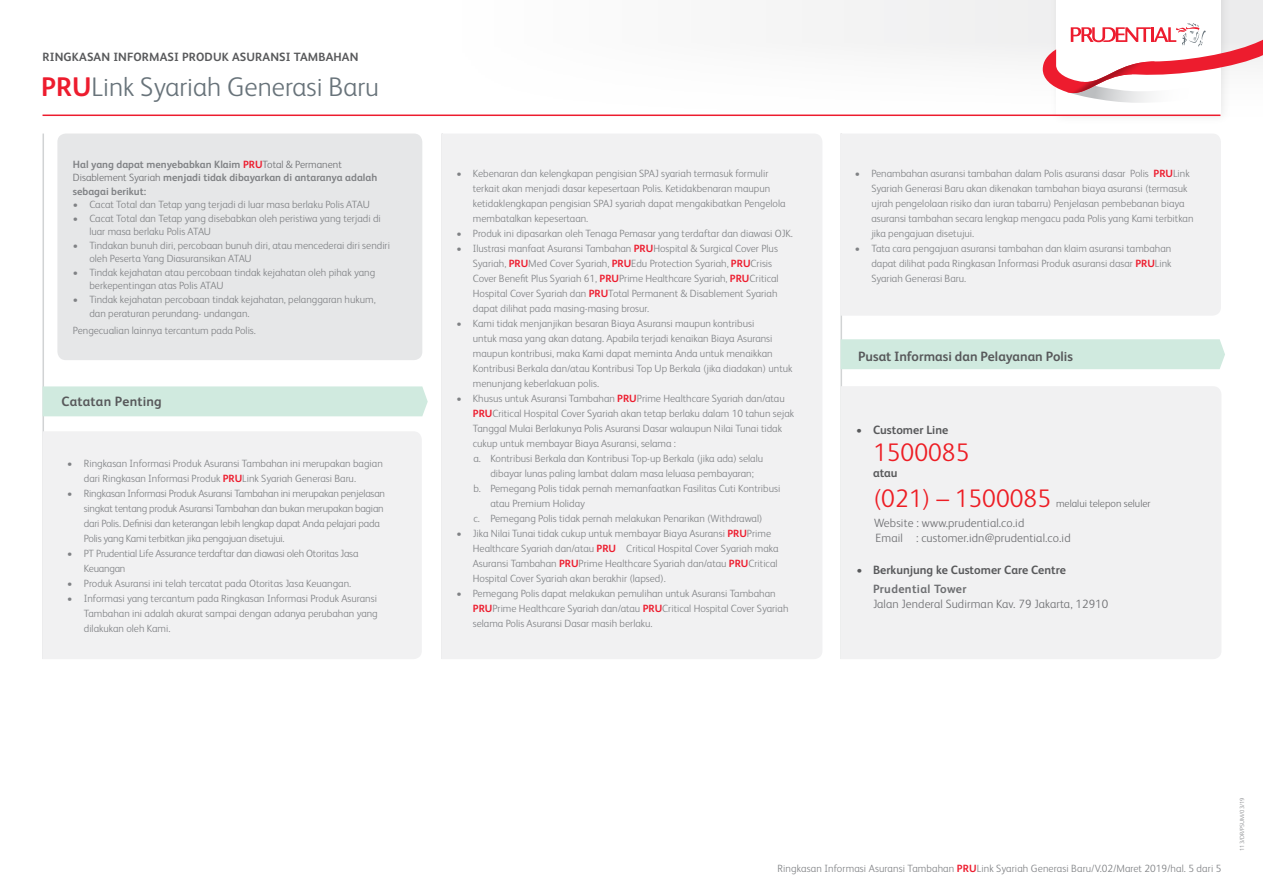
<style>
.page{position:relative;width:1263px;height:893px;background:#fff}
.page>*{position:absolute;margin:0;border:0;box-sizing:border-box;transform-origin:0 0}
.t1{font:300 27px "FS Albert Pro";color:#68737a}
.t2{font:300 25.5px "FS Albert Pro";color:#ed1d24}
.t3{font:700 13.5px "FS Albert Pro";color:#58595b}
.t4{font:300 12px/15px "FS Albert Pro";letter-spacing:.01em;color:#6d6e71}
.t5{font:700 12px "FS Albert Pro";color:#58595b}
.t6{font:700 12px "FS Albert Pro";letter-spacing:.03em;color:#6d6e71}
.t7{font:300 10.5px/15px "FS Albert Pro";color:#808285}
.t8{font:300 10.5px/15px "FS Albert Pro";letter-spacing:-.02em;color:#808285}
.t9{font:700 10.5px/13.5px "FS Albert Pro";color:#808285}
.t10{font:300 10.5px "FS Albert Pro";color:#6d6e71}
.t11{font:300 6px "FS Albert Pro";letter-spacing:.01em;color:#808285}
.s1{font-weight:700;color:#ed1c2e}
.s2{color:#ed1c2e}
.s3{font-weight:300;color:#6d6e71}
</style>
<div class="page">
<hr style="left:43px;top:134px;width:1px;height:716px;background:#d1d3d4">
<hr style="left:840px;top:134px;width:2px;height:716px;background:#d1d3d4">
<div style="left:1049px;top:0;width:182px;height:126px;background:#000;opacity:.08"></div>
<div style="left:1056px;top:0;width:164px;height:115px;background:#fff"></div>
<svg style="left:1043px;top:23px;width:220px;height:80px"></svg>
<hr style="left:43px;top:115px;width:1177px;height:1px;background:#ed1c2e">
<div style="left:36px;top:659px;width:819px;height:197px;background:#fff"></div>
<div style="left:840px;top:339px;width:385px;height:30px;background:#d0eadf"></div>
<div style="left:840px;top:386px;width:381px;height:273px;background:#f1f1f2"></div>
<div style="left:441px;top:134px;width:381px;height:525px;background:#f1f1f2"></div>
<div style="left:840px;top:134px;width:381px;height:182px;background:#f1f1f2"></div>
<div style="left:57px;top:134px;width:365px;height:226px;background:#e6e7e8;border-radius:9px"></div>
<div style="left:43px;top:386px;width:385px;height:30px;background:#d0eadf"></div>
<div style="left:43px;top:431px;width:379px;height:228px;background:#f1f1f2"></div>
<p class="t5" style="left:43px;top:48px;width:317px">RINGKASAN INFORMASI PRODUK ASURANSI TAMBAHAN</p>
<h1 class="t1" style="left:41px;top:68px;width:339px"><span class="s1">PRU</span>Link Syariah Generasi Baru</h1>
<p class="t9" style="left:73px;top:157px;width:306px">Hal yang dapat menyebabkan Klaim <span class="s2">PRU</span><span class="s3">Total &amp; Permanent<br>Disablement Syariah</span> menjadi tidak dibayarkan di antaranya adalah sebagai berikut:</p>
<p class="t7" style="left:73px;top:197px;width:298px">• Cacat Total dan Tetap yang terjadi di luar masa berlaku Polis ATAU</p>
<p class="t7" style="left:89px;top:211px;width:293px;line-height:13.5px;text-indent:-16px">• Cacat Total dan Tetap yang disebabkan oleh peristiwa yang terjadi di luar masa berlaku Polis ATAU</p>
<p class="t7" style="left:89px;top:238px;width:302px;line-height:13.5px;text-indent:-16px">• Tindakan bunuh diri, percobaan bunuh diri, atau mencederai diri sendiri oleh Peserta Yang Diasuransikan ATAU</p>
<p class="t7" style="left:89px;top:265px;width:287px;line-height:13.5px;text-indent:-16px">• Tindak kejahatan atau percobaan tindak kejahatan oleh pihak yang berkepentingan atas Polis ATAU</p>
<p class="t7" style="left:89px;top:292px;width:288px;line-height:13.5px;text-indent:-16px">• Tindak kejahatan percobaan tindak kejahatan, pelanggaran hukum, dan peraturan perundang- undangan.</p>
<p class="t7" style="left:73px;top:322px;width:185px">Pengecualian lainnya tercantum pada Polis.</p>
<p class="t3" style="left:61px;top:392px;width:102px">Catatan Penting</p>
<p class="t7" style="left:84px;top:455px;width:300px;text-indent:-16px">• Ringkasan Informasi Produk Asuransi Tambahan ini merupakan bagian dari Ringkasan Informasi Produk <span class="s1">PRU</span>Link Syariah Generasi Baru.</p>
<p class="t8" style="left:84px;top:485px;width:303px;text-indent:-16px">• Ringkasan Informasi Produk Asuransi Tambahan ini merupakan penjelasan singkat tentang produk Asuransi Tambahan dan bukan merupakan bagian dari Polis. Definisi dan keterangan lebih lengkap dapat Anda pelajari pada Polis yang Kami terbitkan jika pengajuan disetujui.</p>
<p class="t8" style="left:84px;top:545px;width:276px;text-indent:-16px">• PT Prudential Life Assurance terdaftar dan diawasi oleh Otoritas Jasa<br>Keuangan</p>
<p class="t7" style="left:67px;top:575px;width:285px">• Produk Asuransi ini telah tercatat pada Otoritas Jasa Keuangan.</p>
<p class="t7" style="left:84px;top:590px;width:295px;text-align:justify;text-indent:-16px">• Informasi yang tercantum pada Ringkasan Informasi Produk Asuransi Tambahan ini adalah akurat sampai dengan adanya perubahan yang dilakukan oleh Kami.</p>
<p class="t7" style="left:473px;top:165px;width:314px;text-indent:-16px">• Kebenaran dan kelengkapan pengisian SPAJ syariah termasuk formulir terkait akan menjadi dasar kepesertaan Polis. Ketidakbenaran maupun ketidaklengkapan pengisian SPAJ syariah dapat mengakibatkan Pengelola membatalkan kepesertaan.</p>
<p class="t7" style="left:456px;top:225px;width:338px">• Produk ini dipasarkan oleh Tenaga Pemasar yang terdaftar dan diawasi OJK.</p>
<p class="t7" style="left:473px;top:240px;width:307px;text-indent:-16px">• Ilustrasi manfaat Asuransi Tambahan <span class="s1">PRU</span>Hospital &amp; Surgical Cover Plus Syariah, <span class="s1">PRU</span>Med Cover Syariah, <span class="s1">PRU</span>Edu Protection Syariah, <span class="s1">PRU</span>Crisis Cover Benefit Plus Syariah 61, <span class="s1">PRU</span>Prime Healthcare Syariah, <span class="s1">PRU</span>Critical Hospital Cover Syariah dan <span class="s1">PRU</span>Total Permanent &amp; Disablement Syariah dapat dilihat pada masing-masing brosur.</p>
<p class="t7" style="left:473px;top:315px;width:321px;text-indent:-16px">• Kami tidak menjanjikan besaran Biaya Asuransi maupun kontribusi<br>untuk masa yang akan datang. Apabila terjadi kenaikan Biaya Asuransi maupun kontribusi, maka Kami dapat meminta Anda untuk menaikkan Kontribusi Berkala dan/atau Kontribusi Top Up Berkala (jika diadakan) untuk menunjang keberlakuan polis.</p>
<p class="t7" style="left:456px;top:390px;width:330px">• Khusus untuk Asuransi Tambahan <span class="s1">PRU</span>Prime Healthcare Syariah dan/atau</p>
<p class="t7" style="left:473px;top:405px;width:323px"><span class="s1">PRU</span>Critical Hospital Cover Syariah akan tetap berlaku dalam 10 tahun sejak</p>
<p class="t7" style="left:473px;top:420px;width:311px">Tanggal Mulai Berlakunya Polis Asuransi Dasar walaupun Nilai Tunai tidak</p>
<p class="t7" style="left:473px;top:435px;width:205px">cukup untuk membayar Biaya Asuransi, selama :</p>
<p class="t7" style="left:473px;top:450px;width:291px">a. Kontribusi Berkala dan Kontribusi Top-up Berkala (jika ada) selalu</p>
<p class="t7" style="left:490px;top:465px;width:265px">dibayar lunas paling lambat dalam masa leluasa pembayaran;</p>
<p class="t7" style="left:473px;top:480px;width:309px">b. Pemegang Polis tidak pernah memanfaatkan Fasilitas Cuti Kontribusi</p>
<p class="t7" style="left:490px;top:495px;width:96px">atau Premium Holiday</p>
<p class="t7" style="left:473px;top:510px;width:291px">c. Pemegang Polis tidak pernah melakukan Penarikan (Withdrawal)</p>
<p class="t7" style="left:473px;top:525px;width:307px;text-indent:-16px">• Jika Nilai Tunai tidak cukup untuk membayar Biaya Asuransi <span class="s1">PRU</span>Prime Healthcare Syariah dan/atau <span class="s1">PRU</span> Critical Hospital Cover Syariah maka Asuransi Tambahan <span class="s1">PRU</span>Prime Healthcare Syariah dan/atau <span class="s1">PRU</span>Critical Hospital Cover Syariah akan berakhir (lapsed).</p>
<p class="t7" style="left:473px;top:585px;width:317px;text-indent:-16px">• Pemegang Polis dapat melakukan pemulihan untuk Asuransi Tambahan<br><span class="s1">PRU</span>Prime Healthcare Syariah dan/atau <span class="s1">PRU</span>Critical Hospital Cover Syariah selama Polis Asuransi Dasar masih berlaku.</p>
<p class="t7" style="left:871px;top:165px;width:324px;text-indent:-16px">• Penambahan asuransi tambahan dalam Polis asuransi dasar Polis <span class="s1">PRU</span>Link Syariah Generasi Baru akan dikenakan tambahan biaya asuransi (termasuk ujrah pengelolaan risiko dan iuran tabarru) Penjelasan pembebanan biaya asuransi tambahan secara lengkap mengacu pada Polis yang Kami terbitkan jika pengajuan disetujui.</p>
<p class="t7" style="left:871px;top:240px;width:302px;text-align:justify;text-indent:-16px">• Tata cara pengajuan asuransi tambahan dan klaim asuransi tambahan dapat dilihat pada Ringkasan Informasi Produk asuransi dasar <span class="s1">PRU</span>Link Syariah Generasi Baru.</p>
<p class="t3" style="left:858px;top:347px;width:216px">Pusat Informasi dan Pelayanan Polis</p>
<p class="t5" style="left:856px;top:421px;width:94px">• Customer Line</p>
<h2 class="t2" style="left:873px;top:435px;width:98px">1500085</h2>
<p class="t5" style="left:873px;top:465px;width:26px">atau</p>
<h2 class="t2" style="left:873px;top:481px;width:180px">(021) – 1500085</h2>
<p class="t10" style="left:1056px;top:497px;width:96px">melalui telepon seluler</p>
<p class="t4" style="left:874px;top:514px;width:198px">Website : www.prudential.co.id<br>Email : customer.idn@prudential.co.id</p>
<p class="t5" style="left:856px;top:561px;width:211px">• Berkunjung ke Customer Care Centre</p>
<p class="t6" style="left:873px;top:580px;width:95px">Prudential Tower</p>
<p class="t4" style="left:873px;top:595px;width:237px">Jalan Jenderal Sudirman Kav. 79 Jakarta, 12910</p>
<p class="t7" style="left:777px;top:860px;width:445px">Ringkasan Informasi Asuransi Tambahan <span class="s1">PRU</span>Link Syariah Generasi Baru/V.02/Maret 2019/hal. 5 dari 5</p>
<p class="t11" style="left:1238px;top:851px;width:55px;rotate:-90deg">113/DR/PSUM/03/19</p>
</div>
